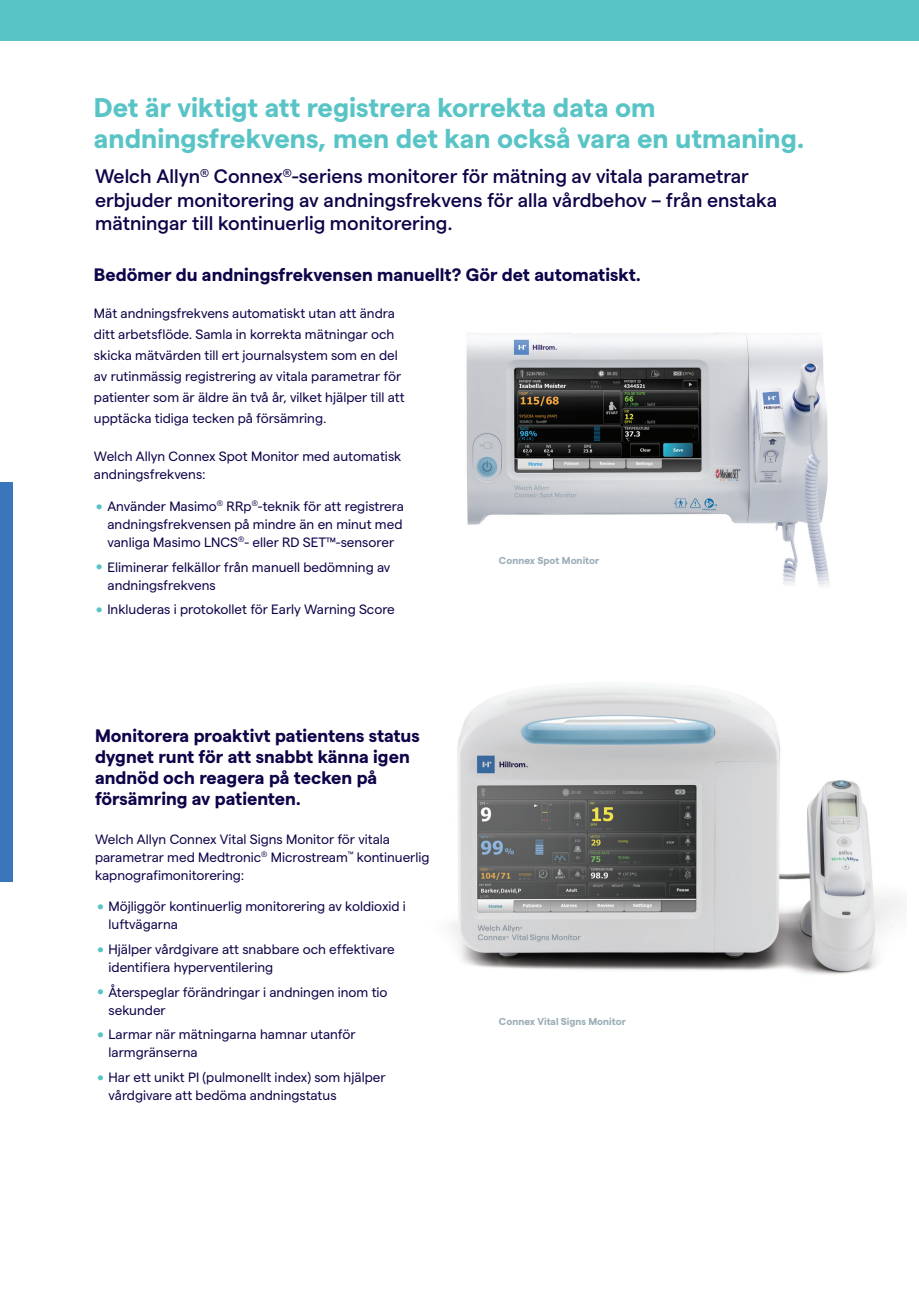
<style>
.page{position:relative;width:919px;height:1289px;background:#fff}
.page>*{position:absolute;margin:0;border:0;box-sizing:border-box;transform-origin:0 0}
.t1{font:42px "Matter";color:#59c4c6}
.t2{font:700 27px/31.5px "Matter";color:#59c4c6}
.t3{font:500 19.5px/23.4px "Matter";color:#0d0449}
.t4{font:700 18px/21px "Matter";color:#0d0449}
.t5{font:13.5px/18px "Matter";color:#0d0449}
.t6{font:700 10.05px "Matter";color:#9badb7}
</style>
<div class="page">
<img style="left:451px;top:684px;width:455px;height:291px">
<img style="left:466px;top:332px;width:362px;height:239px">
<div style="left:0;top:0;width:918px;height:40px;background:#59c4c6"></div>
<div style="left:0;top:482px;width:13px;height:400px;background:#3976bc"></div>
<h2 class="t2" style="left:94px;top:89px;width:712px">Det är viktigt att registrera korrekta data om andningsfrekvens, men det kan också vara en utmaning.</h2>
<h3 class="t3" style="left:95px;top:163px;width:683px">Welch Allyn<sup>®</sup> Connex<sup>®</sup>-seriens monitorer för mätning av vitala parametrar erbjuder monitorering av andningsfrekvens för alla vårdbehov – från enstaka mätningar till kontinuerlig monitorering.</h3>
<h3 class="t4" style="left:94px;top:262px;width:548px">Bedömer du andningsfrekvensen manuellt? Gör det automatiskt.</h3>
<p class="t5" style="left:94px;top:302px;width:312px;line-height:21px">Mät andningsfrekvens automatiskt utan att ändra ditt arbetsflöde. Samla in korrekta mätningar och skicka mätvärden till ert journalsystem som en del av rutinmässig registrering av vitala parametrar för patienter som är äldre än två år, vilket hjälper till att upptäcka tidiga tecken på försämring.</p>
<p class="t5" style="left:94px;top:446px;width:309px">Welch Allyn Connex Spot Monitor med automatisk andningsfrekvens:</p>
<h1 class="t1" style="left:94px;top:463px;width:12px">.</h1>
<p class="t5" style="left:107px;top:496px;width:298px;text-align:justify">Använder Masimo<sup>®</sup> RRp<sup>®</sup>-teknik för att registrera andningsfrekvensen på mindre än en minut med vanliga Masimo LNCS<sup>®</sup>- eller RD SET™-sensorer</p>
<h1 class="t1" style="left:94px;top:524px;width:12px">.</h1>
<p class="t5" style="left:107px;top:557px;width:284px">Eliminerar felkällor från manuell bedömning av andningsfrekvens</p>
<h1 class="t1" style="left:94px;top:567px;width:12px">.</h1>
<p class="t5" style="left:107px;top:599px;width:289px">Inkluderas i protokollet för Early Warning Score</p>
<h3 class="t4" style="left:95px;top:723px;width:326px">Monitorera proaktivt patientens status dygnet runt för att snabbt känna igen andnöd och reagera på tecken på försämring av patienten.</h3>
<p class="t5" style="left:95px;top:828px;width:336px">Welch Allyn Connex Vital Signs Monitor för vitala parametrar med Medtronic<sup>®</sup> Microstream<sup>™</sup> kontinuerlig kapnografimonitorering:</p>
<h1 class="t1" style="left:95px;top:863px;width:12px">.</h1>
<p class="t5" style="left:108px;top:896px;width:299px">Möjliggör kontinuerlig monitorering av koldioxid i luftvägarna</p>
<h1 class="t1" style="left:95px;top:906px;width:12px">.</h1>
<p class="t5" style="left:108px;top:939px;width:288px">Hjälper vårdgivare att snabbare och effektivare identifiera hyperventilering</p>
<h1 class="t1" style="left:95px;top:948px;width:12px">.</h1>
<p class="t5" style="left:108px;top:981px;width:280px">Återspeglar förändringar i andningen inom tio sekunder</p>
<h1 class="t1" style="left:95px;top:991px;width:12px">.</h1>
<p class="t5" style="left:108px;top:1024px;width:248px">Larmar när mätningarna hamnar utanför larmgränserna</p>
<h1 class="t1" style="left:95px;top:1034px;width:12px">.</h1>
<p class="t5" style="left:108px;top:1067px;width:279px">Har ett unikt PI (pulmonellt index) som hjälper vårdgivare att bedöma andningstatus</p>
<p class="t6" style="left:499px;top:553px;width:102px">Connex Spot Monitor</p>
<p class="t6" style="left:499px;top:1013px;width:128px">Connex Vital Signs Monitor</p>
</div>
